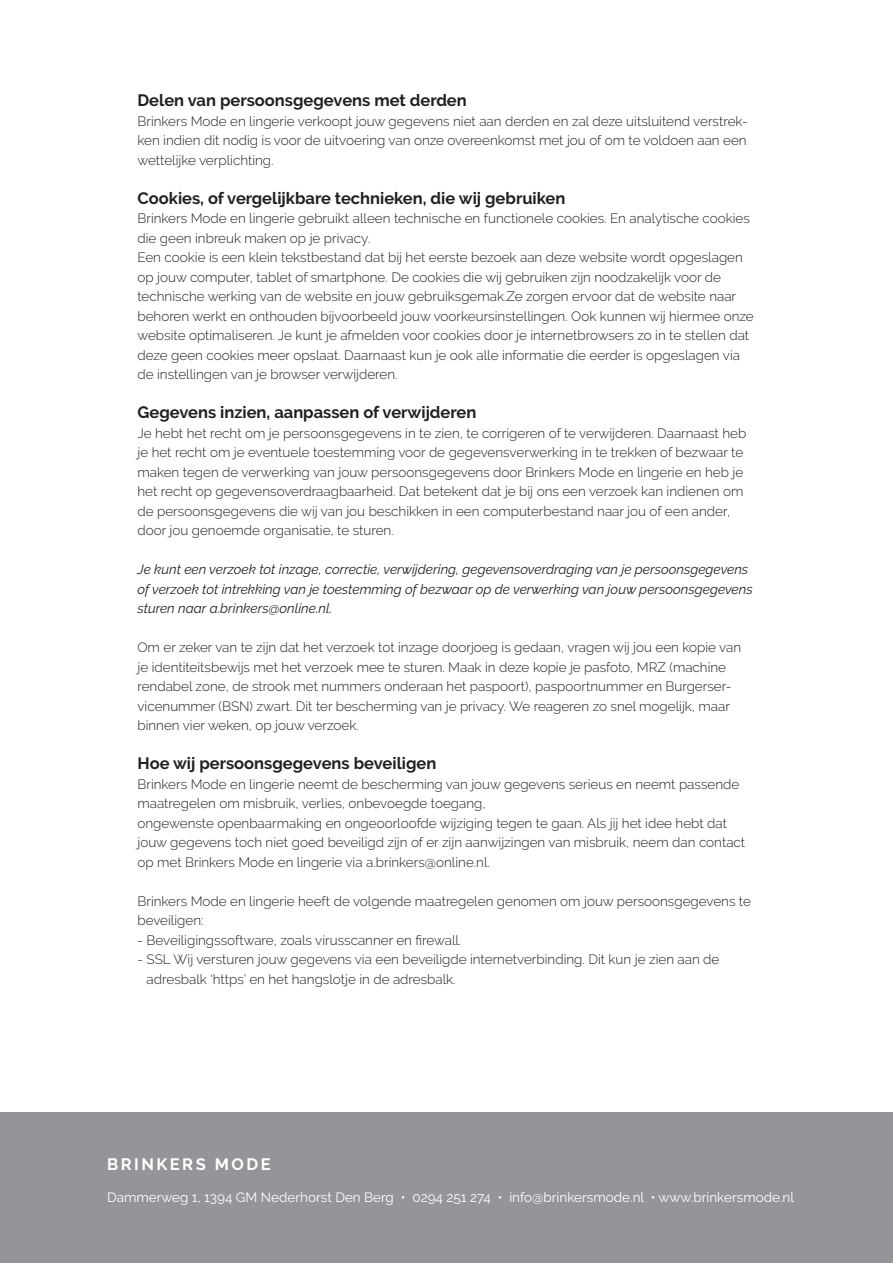
<style>
.page{position:relative;width:893px;height:1263px;background:#fff}
.page>*{position:absolute;margin:0;border:0;box-sizing:border-box;transform-origin:0 0}
.t1{font:700 16.5px "Raleway";color:#231f20}
.t2{font:700 16.5px "Raleway";letter-spacing:.15em;color:#fff}
.t3{font:300 13.5px/19.5px "Raleway";color:#231f20}
.t4{font:italic 13.5px/19.5px "Raleway";color:#231f20}
.t5{font:13.5px "Raleway";color:#fff}
</style>
<div class="page">
<div style="left:0;top:1113px;width:893px;height:150px;background:#939598"></div>
<p class="t1" style="left:137px;top:91px;width:331px">Delen van persoonsgegevens met derden</p>
<p class="t3" style="left:137px;top:111px;width:612px;text-align:justify">Brinkers Mode en lingerie verkoopt jouw gegevens niet aan derden en zal deze uitsluitend verstrek&shy;ken indien dit nodig is voor de uitvoering van onze overeenkomst met jou of om te voldoen aan een wettelijke verplichting.</p>
<p class="t1" style="left:137px;top:188px;width:429px">Cookies, of vergelijkbare technieken, die wij gebruiken</p>
<p class="t3" style="left:137px;top:208px;width:618px">Brinkers Mode en lingerie gebruikt alleen technische en functionele cookies. En analytische cookies die geen inbreuk maken op je privacy.<br>Een cookie is een klein tekstbestand dat bij het eerste bezoek aan deze website wordt opgeslagen op jouw computer, tablet of smartphone. De cookies die wij gebruiken zijn noodzakelijk voor de technische werking van de website en jouw gebruiksgemak.Ze zorgen ervoor dat de website naar behoren werkt en onthouden bijvoorbeeld jouw voorkeursinstellingen. Ook kunnen wij hiermee onze website optimaliseren. Je kunt je afmelden voor cookies door je internetbrowsers zo in te stellen dat deze geen cookies meer opslaat. Daarnaast kun je ook alle informatie die eerder is opgeslagen via de instellingen van je browser verwijderen.</p>
<p class="t1" style="left:137px;top:403px;width:340px">Gegevens inzien, aanpassen of verwijderen</p>
<p class="t3" style="left:137px;top:423px;width:610px">Je hebt het recht om je persoonsgegevens in te zien, te corrigeren of te verwijderen. Daarnaast heb je het recht om je eventuele toestemming voor de gegevensverwerking in te trekken of bezwaar te maken tegen de verwerking van jouw persoonsgegevens door Brinkers Mode en lingerie en heb je het recht op gegevensoverdraagbaarheid. Dat betekent dat je bij ons een verzoek kan indienen om de persoonsgegevens die wij van jou beschikken in een computerbestand naar jou of een ander, door jou genoemde organisatie, te sturen.</p>
<p class="t4" style="left:137px;top:559px;width:617px">Je kunt een verzoek tot inzage, correctie, verwijdering, gegevensoverdraging van je persoonsgegevens of verzoek tot intrekking van je toestemming of bezwaar op de verwerking van jouw persoonsgegevens sturen naar a.brinkers@online.nl.</p>
<p class="t3" style="left:137px;top:637px;width:605px">Om er zeker van te zijn dat het verzoek tot inzage doorjoeg is gedaan, vragen wij jou een kopie van je identiteitsbewijs met het verzoek mee te sturen. Maak in deze kopie je pasfoto, MRZ (machine rendabel zone, de strook met nummers onderaan het paspoort), paspoortnummer en Burgerser&shy;vicenummer (BSN) zwart. Dit ter bescherming van je privacy. We reageren zo snel mogelijk, maar binnen vier weken, op jouw verzoek.</p>
<p class="t1" style="left:137px;top:754px;width:300px">Hoe wij persoonsgegevens beveiligen</p>
<p class="t3" style="left:137px;top:774px;width:609px">Brinkers Mode en lingerie neemt de bescherming van jouw gegevens serieus en neemt passende maatregelen om misbruik, verlies, onbevoegde toegang,<br>ongewenste openbaarmaking en ongeoorloofde wijziging tegen te gaan. Als jij het idee hebt dat jouw gegevens toch niet goed beveiligd zijn of er zijn aanwijzingen van misbruik, neem dan contact op met Brinkers Mode en lingerie via a.brinkers@online.nl.</p>
<p class="t3" style="left:137px;top:891px;width:615px">Brinkers Mode en lingerie heeft de volgende maatregelen genomen om jouw persoonsgegevens te beveiligen:</p>
<p class="t3" style="left:137px;top:930px;width:325px">- Beveiligingssoftware, zoals virusscanner en firewall.</p>
<p class="t3" style="left:147px;top:949px;width:574px;text-indent:-9px">- SSL Wij versturen jouw gegevens via een beveiligde internetverbinding. Dit kun je zien aan de adresbalk ‘https’ en het hangslotje in de adresbalk.</p>
<p class="t2" style="left:107px;top:1155px;width:165px">BRINKERS MODE</p>
<p class="t5" style="left:107px;top:1190px;width:689px">Dammerweg 1, 1394 GM Nederhorst Den Berg • 0294 251 274 • info@brinkersmode.nl • www.brinkersmode.nl</p>
</div>
